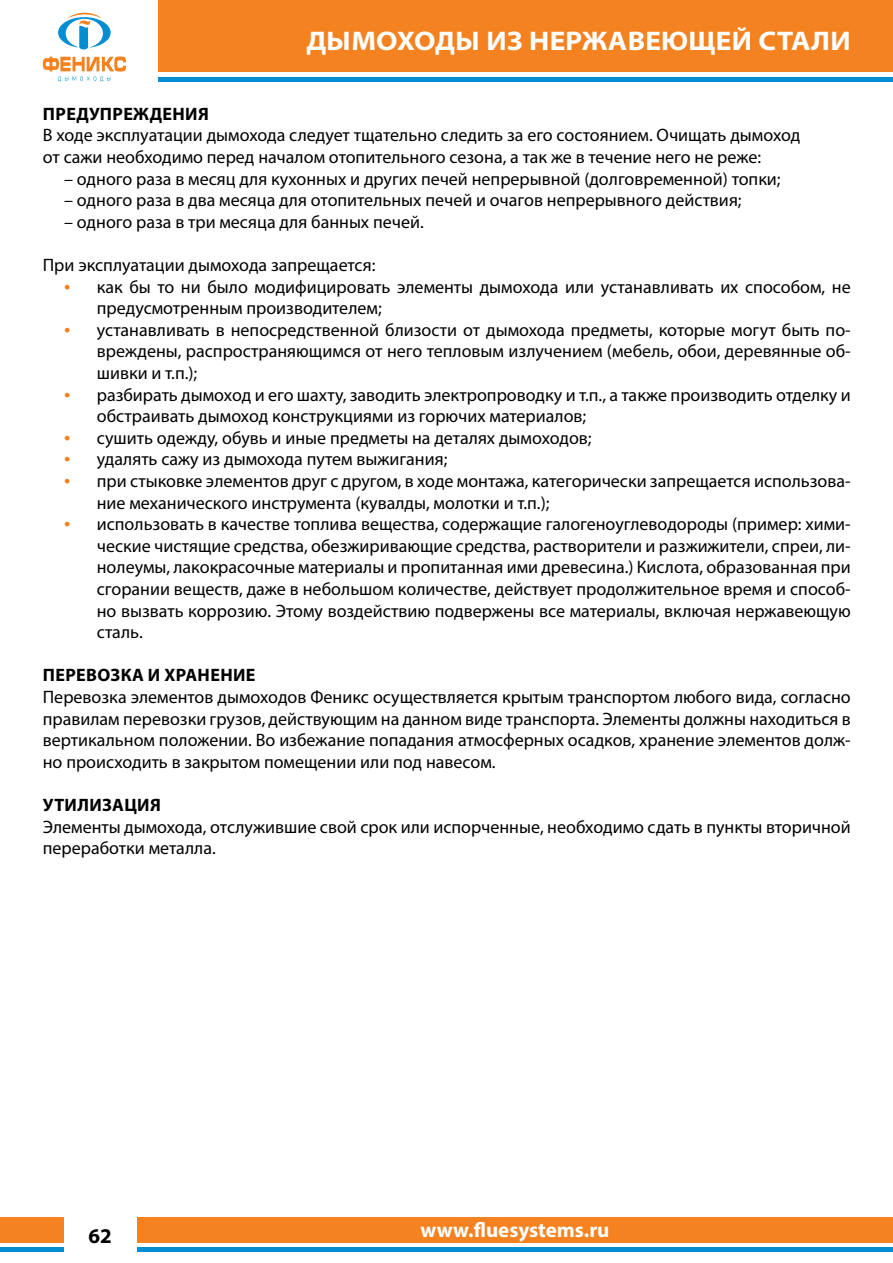
<style>
.page{position:relative;width:893px;height:1263px;background:#fff}
.page>*{position:absolute;margin:0;border:0;box-sizing:border-box;transform-origin:0 0}
.t1{font:700 semi-expanded 27px "Myriad Pro";letter-spacing:.01em;color:#fff}
.t2{font:700 21px "Myriad Pro";color:#fff}
.t3{font:700 21px "Myriad Pro";color:#000}
.t4{font:18px/21.6px "Myriad Pro";color:#000}
.t5{font:700 18px "Myriad Pro";letter-spacing:.02em;color:#000}
.s1{font-size:22.5px;color:#f58220}
</style>
<div class="page">
<div style="left:159px;top:0;width:734px;height:71px;background:#f58220"></div>
<div style="left:0;top:1218px;width:893px;height:25px;background:#f58220"></div>
<hr style="left:159px;top:77px;width:734px;height:4px;background:#008dd2">
<hr style="left:0;top:1248px;width:893px;height:4px;background:#008dd2">
<div style="left:64px;top:1216px;width:72px;height:47px;background:#fff"></div>
<svg style="left:43px;top:57px;width:83px;height:24px"></svg>
<svg style="left:58px;top:13px;width:53px;height:36px"></svg>
<h1 class="t1" style="left:306px;top:26px;width:546px">ДЫМОХОДЫ ИЗ НЕРЖАВЕЮЩЕЙ СТАЛИ</h1>
<p class="t5" style="left:43px;top:102px;width:167px">ПРЕДУПРЕЖДЕНИЯ</p>
<p class="t4" style="left:43px;top:124px;width:759px">В ходе эксплуатации дымохода следует тщательно следить за его состоянием. Очищать дымоход от сажи необходимо перед началом отопительного сезона, а так же в течение него не реже:</p>
<p class="t4" style="left:64px;top:167px;width:718px">– одного раза в месяц для кухонных и других печей непрерывной (долговременной) топки;</p>
<p class="t4" style="left:64px;top:189px;width:679px">– одного раза в два месяца для отопительных печей и очагов непрерывного действия;</p>
<p class="t4" style="left:64px;top:211px;width:361px">– одного раза в три месяца для банных печей.</p>
<p class="t4" style="left:43px;top:254px;width:334px">При эксплуатации дымохода запрещается:</p>
<p class="t4" style="left:97px;top:275px;width:755px;text-indent:-33px"><span class="s1">•</span> как бы то ни было модифицировать элементы дымохода или устанавливать их способом, не предусмотренным производителем;</p>
<p class="t4" style="left:97px;top:319px;width:755px;text-align:justify;text-indent:-33px"><span class="s1">•</span> устанавливать в непосредственной близости от дымохода предметы, которые могут быть по&shy;вреждены, распространяющимся от него тепловым излучением (мебель, обои, деревянные об&shy;шивки и т.п.);</p>
<p class="t4" style="left:97px;top:383px;width:755px;text-indent:-33px"><span class="s1">•</span> разбирать дымоход и его шахту, заводить электропроводку и т.п., а также производить отделку и обстраивать дымоход конструкциями из горючих материалов;</p>
<p class="t4" style="left:64px;top:427px;width:529px"><span class="s1">•</span> сушить одежду, обувь и иные предметы на деталях дымоходов;</p>
<p class="t4" style="left:64px;top:448px;width:385px"><span class="s1">•</span> удалять сажу из дымохода путем выжигания;</p>
<p class="t4" style="left:97px;top:470px;width:755px;text-indent:-33px"><span class="s1">•</span> при стыковке элементов друг с другом, в ходе монтажа, категорически запрещается использова&shy;ние механического инструмента (кувалды, молотки и т.п.);</p>
<p class="t4" style="left:97px;top:513px;width:755px;text-align:justify;text-indent:-33px"><span class="s1">•</span> использовать в качестве топлива вещества, содержащие галогеноуглеводороды (пример: хими&shy;ческие чистящие средства, обезжиривающие средства, растворители и разжижители, спреи, ли&shy;нолеумы, лакокрасочные материалы и пропитанная ими древесина.) Кислота, образованная при сгорании веществ, даже в небольшом количестве, действует продолжительное время и способ&shy;но вызвать коррозию. Этому воздействию подвержены все материалы, включая нержавеющую сталь.</p>
<p class="t5" style="left:43px;top:664px;width:214px">ПЕРЕВОЗКА И ХРАНЕНИЕ</p>
<p class="t4" style="left:43px;top:686px;width:809px;text-align:justify">Перевозка элементов дымоходов Феникс осуществляется крытым транспортом любого вида, согласно правилам перевозки грузов, действующим на данном виде транспорта. Элементы должны находиться в вертикальном положении. Во избежание попадания атмосферных осадков, хранение элементов долж&shy;но происходить в закрытом помещении или под навесом.</p>
<p class="t5" style="left:43px;top:793px;width:119px">УТИЛИЗАЦИЯ</p>
<p class="t4" style="left:43px;top:815px;width:809px">Элементы дымохода, отслужившие свой срок или испорченные, необходимо сдать в пункты вторичной переработки металла.</p>
<p class="t3" style="left:88px;top:1222px;width:25px">62</p>
<p class="t2" style="left:421px;top:1216px;width:190px">www.fluesystems.ru</p>
</div>
